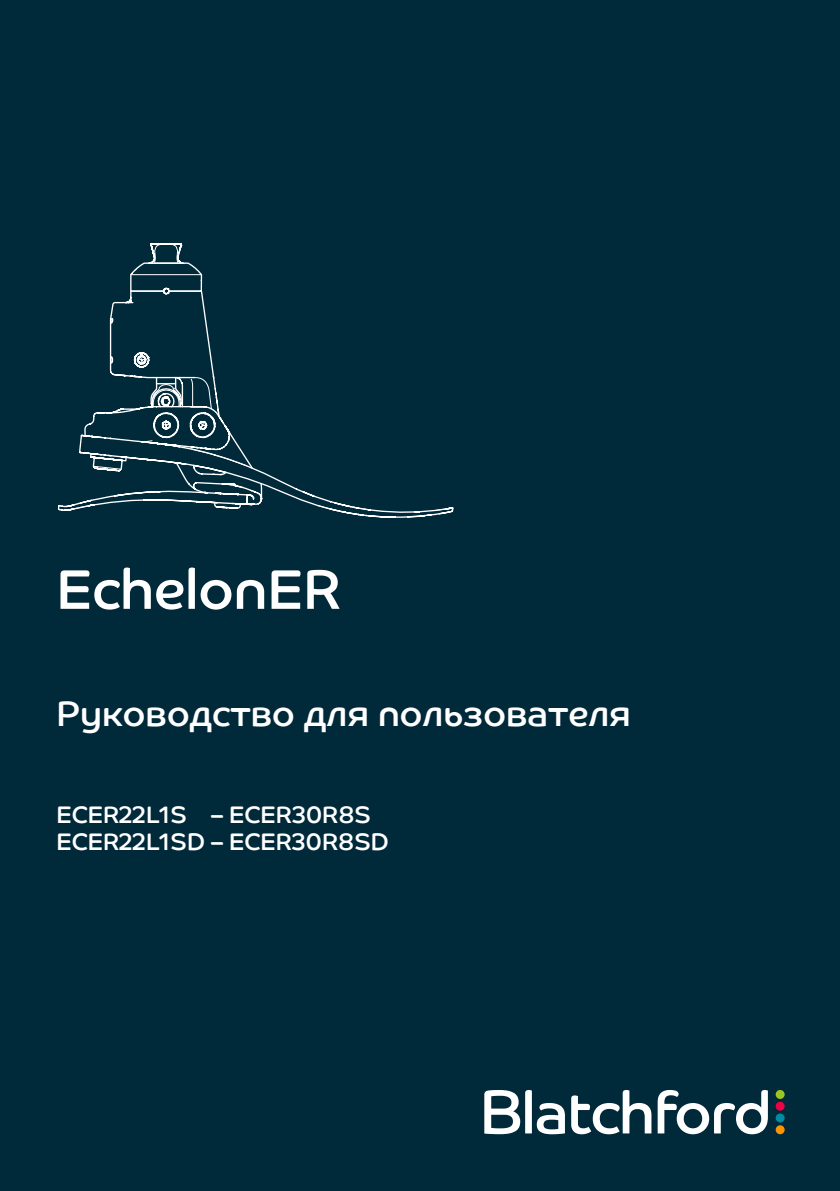
<style>
.page{position:relative;width:840px;height:1191px;background:#fff}
.page>*{position:absolute;margin:0;border:0;box-sizing:border-box;transform-origin:0 0}
.MG-Cover_Product_Par{font:56px "Co Headline Corp";color:#fff}
.MG-Cover_Product_Par-2{font:36px "Co Headline Corp";color:#fff}
.MG-Cover_Product_Par-3{font:24px/27.4px "Co Headline Corp";color:#fff}
</style>
<div class="page">
<div style="left:0;top:0;width:839px;height:1191px;background:#00293a"></div>
<svg style="left:588px;top:1090px;width:63px;height:44px"></svg>
<svg style="left:657px;top:1090px;width:110px;height:44px"></svg>
<div style="left:775px;top:1090px;width:9px;height:9px;background:#9dc51f;border-radius:50%"></div>
<div style="left:775px;top:1101px;width:9px;height:9px;background:#f00044;border-radius:50%"></div>
<div style="left:775px;top:1113px;width:9px;height:9px;background:#008aa3;border-radius:50%"></div>
<div style="left:775px;top:1125px;width:9px;height:9px;background:#fb9400;border-radius:50%"></div>
<svg style="left:57px;top:243px;width:397px;height:275px"></svg>
<h1 class="MG-Cover_Product_Par" style="left:56px;top:555px;width:286px">EchelonER</h1>
<h1 class="MG-Cover_Product_Par-2" style="left:56px;top:691px;width:575px">Руководство для пользователя</h1>
<h1 class="MG-Cover_Product_Par-3" style="left:56px;top:800px;width:334px">ECER22L1S – ECER30R8S<br>ECER22L1SD – ECER30R8SD</h1>
</div>
